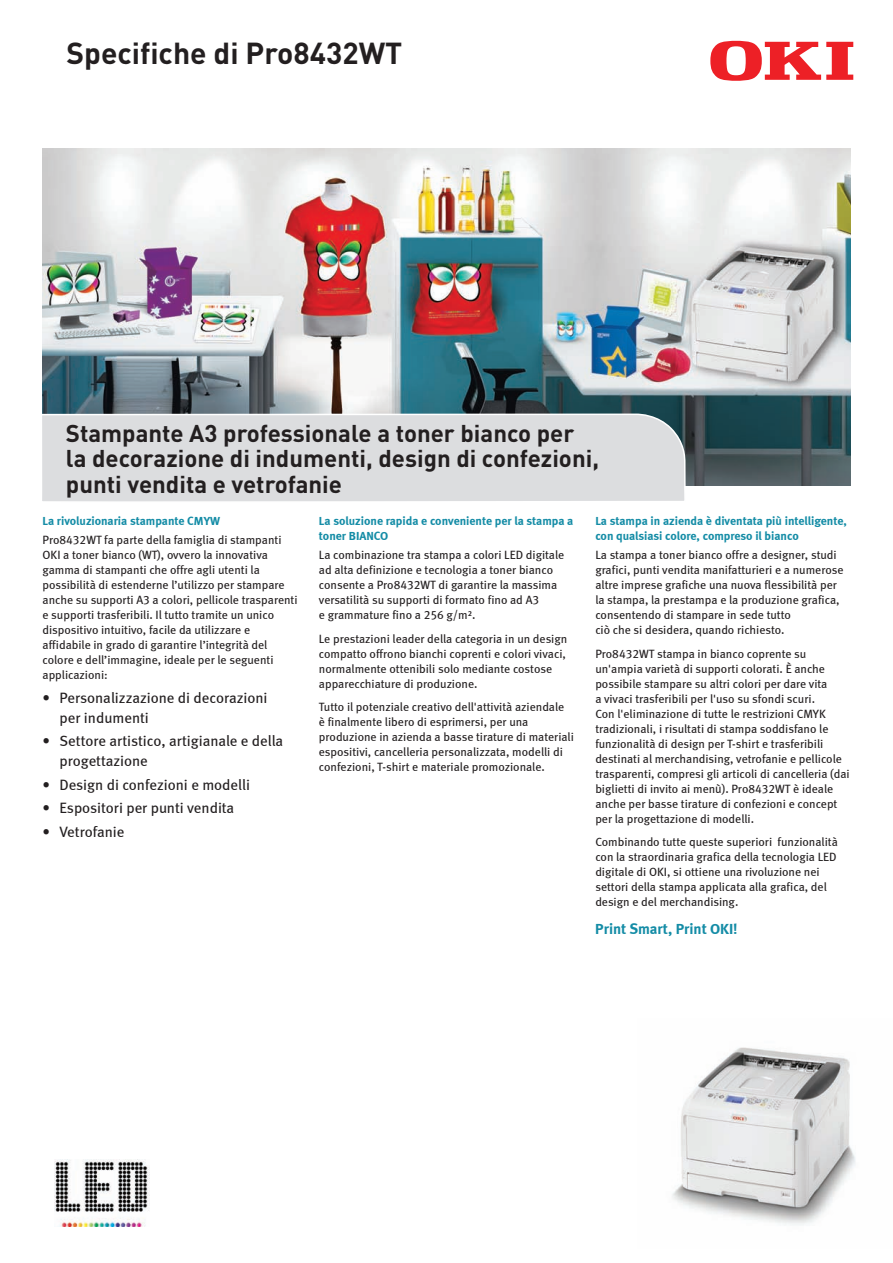
<style>
.page{position:relative;width:893px;height:1263px;background:#fff}
.page>*{position:absolute;margin:0;border:0;box-sizing:border-box;transform-origin:0 0}
.t1{font:700 30px "DIN Pro";color:#231f20}
.t2{font:700 24px/25.5px "DIN Pro";color:#231f20}
.t3{font:15px/19.5px "Meta Book LF";color:#231f20}
.t4{font:15px "Meta Bold LF";color:#148ca6}
.t5{font:12px/15px "Meta Book LF";color:#231f20}
.t6{font:12px/15px "Meta Bold LF";color:#148ca6}
</style>
<div class="page">
<img style="left:43px;top:149px;width:807px;height:337px">
<div style="left:42px;top:413px;width:645px;height:89px;background:#dcdddf"></div>
<svg style="left:710px;top:41px;width:143px;height:40px"></svg>
<img style="left:54px;top:1159px;width:96px;height:67px">
<img style="left:672px;top:1047px;width:184px;height:178px">
<h1 class="t1" style="left:66px;top:28px;width:337px">Specifiche di Pro8432WT</h1>
<h2 class="t2" style="left:66px;top:418px;width:535px">Stampante A3 professionale a toner bianco per la decorazione di indumenti, design di confezioni, punti vendita e vetrofanie</h2>
<p class="t6" style="left:43px;top:513px;width:179px">La rivoluzionaria stampante CMYW</p>
<p class="t5" style="left:43px;top:532px;width:257px">Pro8432WT fa parte della famiglia di stampanti OKI a toner bianco (WT), ovvero la innovativa gamma di stampanti che offre agli utenti la possibilità di estenderne l’utilizzo per stampare anche su supporti A3 a colori, pellicole trasparenti e supporti trasferibili. Il tutto tramite un unico dispositivo intuitivo, facile da utilizzare e affidabile in grado di garantire l’integrità del colore e dell’immagine, ideale per le seguenti applicazioni:</p>
<p class="t3" style="left:60px;top:688px;width:209px;text-indent:-17px">• Personalizzazione di decorazioni per indumenti</p>
<p class="t3" style="left:60px;top:731px;width:225px;text-indent:-17px">• Settore artistico, artigianale e della progettazione</p>
<p class="t3" style="left:43px;top:774px;width:209px">• Design di confezioni e modelli</p>
<p class="t3" style="left:43px;top:798px;width:193px">• Espositori per punti vendita</p>
<p class="t3" style="left:43px;top:822px;width:83px">• Vetrofanie</p>
<p class="t6" style="left:319px;top:513px;width:256px">La soluzione rapida e conveniente per la stampa a toner BIANCO</p>
<p class="t5" style="left:319px;top:547px;width:247px">La combinazione tra stampa a colori LED digitale ad alta definizione e tecnologia a toner bianco consente a Pro8432WT di garantire la massima versatilità su supporti di formato fino ad A3<br>e grammature fino a 256 g/m².</p>
<p class="t5" style="left:319px;top:631px;width:250px">Le prestazioni leader della categoria in un design compatto offrono bianchi coprenti e colori vivaci, normalmente ottenibili solo mediante costose apparecchiature di produzione.</p>
<p class="t5" style="left:319px;top:699px;width:257px">Tutto il potenziale creativo dell'attività aziendale<br>è finalmente libero di esprimersi, per una produzione in azienda a basse tirature di materiali espositivi, cancelleria personalizzata, modelli di confezioni, T-shirt e materiale promozionale.</p>
<p class="t6" style="left:595px;top:513px;width:253px">La stampa in azienda è diventata più intelligente, con qualsiasi colore, compreso il bianco</p>
<p class="t5" style="left:595px;top:547px;width:250px">La stampa a toner bianco offre a designer, studi grafici, punti vendita manifatturieri e a numerose altre imprese grafiche una nuova flessibilità per la stampa, la prestampa e la produzione grafica, consentendo di stampare in sede tutto<br>ciò che si desidera, quando richiesto.</p>
<p class="t5" style="left:595px;top:646px;width:256px">Pro8432WT stampa in bianco coprente su un'ampia varietà di supporti colorati. È anche possibile stampare su altri colori per dare vita<br>a vivaci trasferibili per l'uso su sfondi scuri.<br>Con l'eliminazione di tutte le restrizioni CMYK tradizionali, i risultati di stampa soddisfano le funzionalità di design per T-shirt e trasferibili destinati al merchandising, vetrofanie e pellicole trasparenti, compresi gli articoli di cancelleria (dai biglietti di invito ai menù). Pro8432WT è ideale anche per basse tirature di confezioni e concept per la progettazione di modelli.</p>
<p class="t5" style="left:595px;top:834px;width:244px">Combinando tutte queste superiori funzionalità con la straordinaria grafica della tecnologia LED digitale di OKI, si ottiene una rivoluzione nei settori della stampa applicata alla grafica, del design e del merchandising.</p>
<p class="t4" style="left:595px;top:920px;width:144px">Print Smart, Print OKI!</p>
</div>
